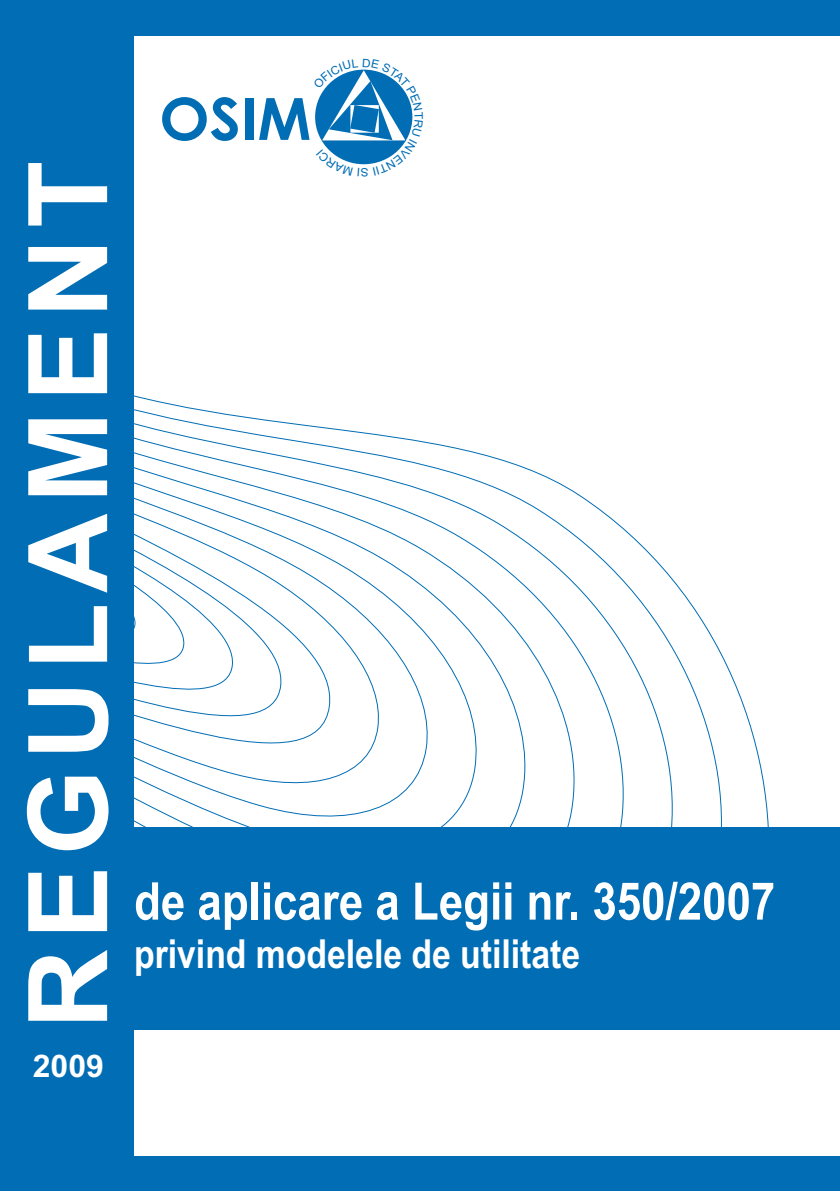
<style>
.page{position:relative;width:840px;height:1191px;background:#fff}
.page>*{position:absolute;margin:0;border:0;box-sizing:border-box;transform-origin:0 0}
.t1{font:700 110px "Arial";letter-spacing:.095em;color:#fff}
.t2{font:700 58.2px "Century Gothic";color:#006db4}
.t3{font:700 52px "Arial Narrow";color:#fff}
.t4{font:700 40px "Arial Narrow";color:#fff}
.t5{font:700 31.2px "Arial";color:#fff}
</style>
<div class="page">
<svg style="left:134px;top:395px;width:648px;height:635px"></svg>
<div style="left:128px;top:827px;width:711px;height:202px;background:#006db4"></div>
<div style="left:0;top:0;width:839px;height:35px;background:#006db4"></div>
<div style="left:0;top:1156px;width:839px;height:35px;background:#006db4"></div>
<div style="left:0;top:0;width:134px;height:1191px;background:#006db4"></div>
<svg style="left:315px;top:69px;width:98px;height:96px"></svg>
<h1 class="t1" style="left:27px;top:1028px;width:869px;rotate:-90deg">REGULAMENT</h1>
<p class="t5" style="left:33px;top:1054px;width:73px">2009</p>
<p class="t2" style="left:159px;top:96px;width:153px">OSIM</p>
<p class="t3" style="left:134px;top:881px;width:642px">de aplicare a Legii nr. 350/2007</p>
<p class="t4" style="left:134px;top:938px;width:447px">privind modelele de utilitate</p>
</div>
